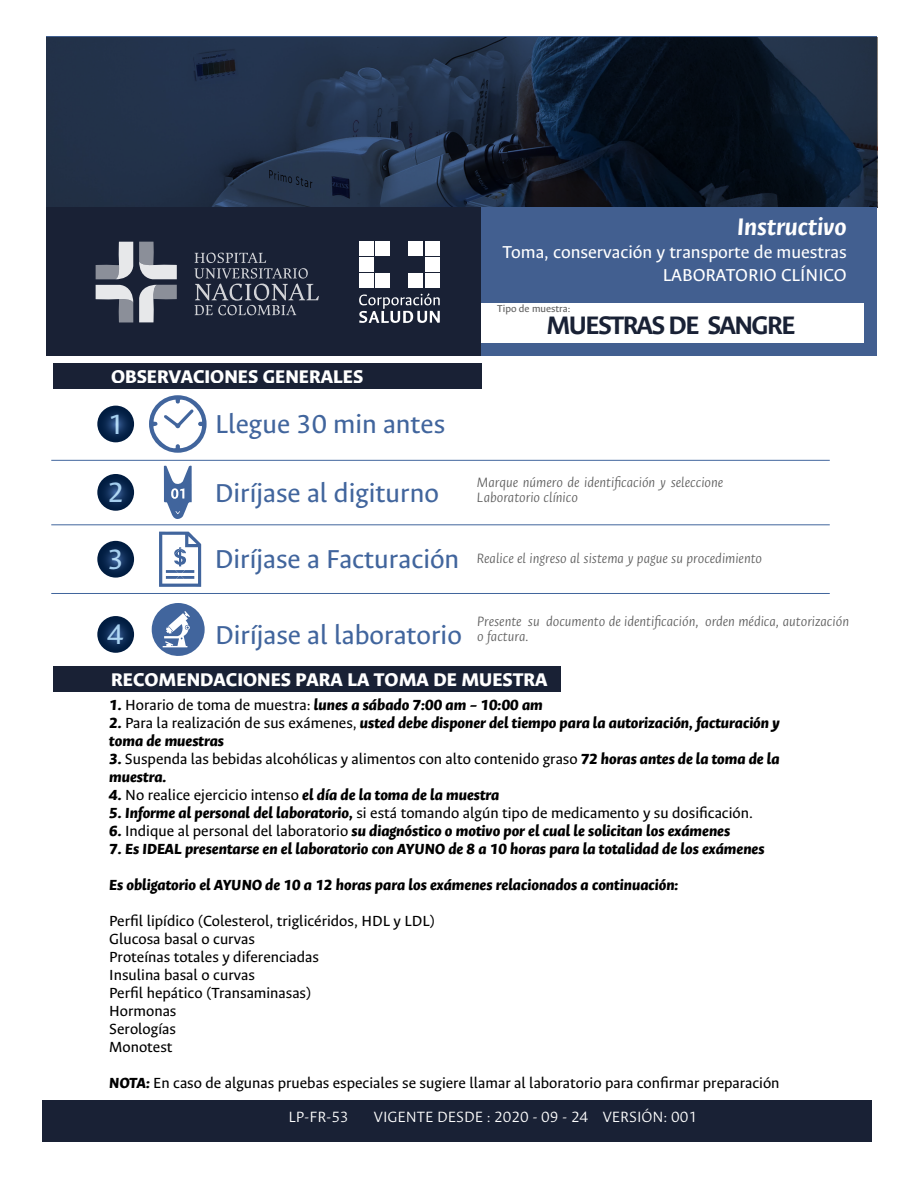
<style>
.page{position:relative;width:918px;height:1188px;background:#fff}
.page>*{position:absolute;margin:0;border:0;box-sizing:border-box;transform-origin:0 0}
.t1{font:31.5px "Ancizar Sans";color:#9ec3e5}
.t2{font:29.25px "Ancizar Sans";color:#41659d}
.t3{font:700 28.5px "Ancizar Sans";letter-spacing:-.05em;color:#192135}
.t4{font:italic 700 27px "Ancizar Sans";color:#fff}
.t5{font:800 20.7px "Ancizar Sans";color:#fff}
.t6{font:19.35px/23px "Ancizar Sans";color:#fff;text-align:right}
.t7{font:300 16.8px "Ancizar Sans";color:#fff}
.t8{font:italic 800 16.5px/18px "Ancizar Sans";color:#000}
.t9{font:16.5px/18px "Ancizar Sans";color:#000}
.t10{font:italic 300 15.3px/15.3px "Ancizar Sans";color:#606060}
.t11{font:11.1px "Ancizar Sans";color:#5d5d5d}
.s1{font-weight:400;font-style:normal}
.s2{font-weight:800;font-style:italic}
</style>
<div class="page">
<div style="left:53px;top:364px;width:429px;height:25px;background:#192135"></div>
<svg style="left:47px;top:36px;width:830px;height:172px;background:#19273c"></svg>
<div style="left:47px;top:208px;width:817px;height:148px;background:#192135"></div>
<svg style="left:96px;top:242px;width:81px;height:80px"></svg>
<svg style="left:194px;top:253px;width:125px;height:62px"></svg>
<div style="left:359px;top:242px;width:15px;height:14px;background:#fff"></div>
<div style="left:376px;top:242px;width:14px;height:14px;background:#fff"></div>
<div style="left:409px;top:242px;width:14px;height:14px;background:#fff"></div>
<div style="left:425px;top:242px;width:15px;height:14px;background:#fff"></div>
<div style="left:359px;top:258px;width:15px;height:14px;background:#fff"></div>
<div style="left:425px;top:258px;width:15px;height:14px;background:#fff"></div>
<div style="left:359px;top:274px;width:15px;height:14px;background:#fff"></div>
<div style="left:376px;top:274px;width:14px;height:14px;background:#fff"></div>
<div style="left:409px;top:274px;width:14px;height:14px;background:#fff"></div>
<div style="left:425px;top:274px;width:15px;height:14px;background:#fff"></div>
<svg style="left:359px;top:293px;width:81px;height:30px"></svg>
<div style="left:482px;top:208px;width:396px;height:148px;background:#425f90"></div>
<div style="left:482px;top:303px;width:382px;height:40px;background:#fff"></div>
<div style="left:53px;top:667px;width:508px;height:25px;background:#192135"></div>
<div style="left:42px;top:1100px;width:829px;height:42px;background:#192135"></div>
<svg style="left:149px;top:395px;width:58px;height:58px"></svg>
<svg style="left:164px;top:465px;width:28px;height:54px"></svg>
<svg style="left:159px;top:532px;width:42px;height:55px"></svg>
<svg style="left:97px;top:406px;width:37px;height:36px"></svg>
<svg style="left:97px;top:474px;width:37px;height:37px"></svg>
<svg style="left:97px;top:541px;width:37px;height:37px"></svg>
<svg style="left:97px;top:616px;width:37px;height:37px"></svg>
<hr style="left:51px;top:460px;width:779px;height:1px;background:#41659d">
<hr style="left:51px;top:524px;width:779px;height:1px;background:#41659d">
<hr style="left:51px;top:593px;width:779px;height:1px;background:#41659d">
<svg style="left:152px;top:603px;width:53px;height:53px"></svg>
<p class="t5" style="left:111px;top:365px;width:254px">OBSERVACIONES GENERALES</p>
<h1 class="t1" style="left:107px;top:407px;width:18px">1</h1>
<h2 class="t2" style="left:215px;top:408px;width:232px">Llegue 30 min antes</h2>
<h1 class="t1" style="left:107px;top:475px;width:18px">2</h1>
<h2 class="t2" style="left:215px;top:476px;width:226px">Diríjase al digiturno</h2>
<h1 class="t1" style="left:107px;top:542px;width:18px">3</h1>
<h2 class="t2" style="left:215px;top:543px;width:246px">Diríjase a Facturación</h2>
<h3 class="t4" style="left:737px;top:211px;width:111px">Instructivo</h3>
<p class="t6" style="left:503px;top:241px;width:346px">Toma, conservación y transporte de muestras<br>LABORATORIO CLÍNICO</p>
<p class="t11" style="left:497px;top:303px;width:75px">Tipo de muestra:</p>
<h3 class="t3" style="left:546px;top:309px;width:251px">MUESTRAS DE SANGRE</h3>
<p class="t10" style="left:477px;top:475px;width:248px">Marque número de identificación y seleccione<br>Laboratorio clínico</p>
<p class="t10" style="left:477px;top:551px;width:287px">Realice el ingreso al sistema y pague su procedimiento</p>
<h1 class="t1" style="left:107px;top:617px;width:18px">4</h1>
<h2 class="t2" style="left:215px;top:618px;width:248px">Diríjase al laboratorio</h2>
<p class="t10" style="left:477px;top:614px;width:373px">Presente su documento de identificación, orden médica, autorización o factura.</p>
<p class="t5" style="left:111px;top:668px;width:438px">RECOMENDACIONES PARA LA TOMA DE MUESTRA</p>
<p class="t8" style="left:109px;top:695px;width:435px">1. <span class="s1">Horario de toma de muestra:</span> lunes a sábado 7:00 am – 10:00 am</p>
<p class="t8" style="left:109px;top:713px;width:672px">2. <span class="s1">Para la realización de sus exámenes,</span> usted debe disponer del tiempo para la autorización, facturación y toma de muestras</p>
<p class="t9" style="left:109px;top:750px;width:672px"><span class="s2">3.</span> Suspenda las bebidas alcohólicas y alimentos con alto contenido graso <span class="s2">72 horas antes de la toma de la muestra.</span></p>
<p class="t8" style="left:109px;top:785px;width:392px">4. <span class="s1">No realice ejercicio intenso</span> el día de la toma de la muestra</p>
<p class="t9" style="left:109px;top:804px;width:645px"><span class="s2">5. Informe al personal del laboratorio,</span> si está tomando algún tipo de medicamento y su dosificación.</p>
<p class="t8" style="left:109px;top:821px;width:622px">6. <span class="s1">Indique al personal del laboratorio</span> su diagnóstico o motivo por el cual le solicitan los exámenes</p>
<p class="t8" style="left:109px;top:830px;width:657px;line-height:36px">7. Es IDEAL presentarse en el laboratorio con AYUNO de 8 a 10 horas para la totalidad de los exámenes<br>Es obligatorio el AYUNO de 10 a 12 horas para los exámenes relacionados a continuación:</p>
<p class="t9" style="left:109px;top:912px;width:327px">Perfil lipídico (Colesterol, triglicéridos, HDL y LDL)<br>Glucosa basal o curvas<br>Proteínas totales y diferenciadas<br>Insulina basal o curvas<br>Perfil hepático (Transaminasas)<br>Hormonas<br>Serologías<br>Monotest</p>
<p class="t9" style="left:109px;top:1074px;width:672px"><span class="s2">NOTA:</span> En caso de algunas pruebas especiales se sugiere llamar al laboratorio para confirmar preparación</p>
<p class="t7" style="left:288px;top:1107px;width:62px">LP-FR-53</p>
<p class="t7" style="left:374px;top:1107px;width:325px">VIGENTE DESDE : 2020 - 09 - 24 VERSIÓN: 001</p>
</div>
